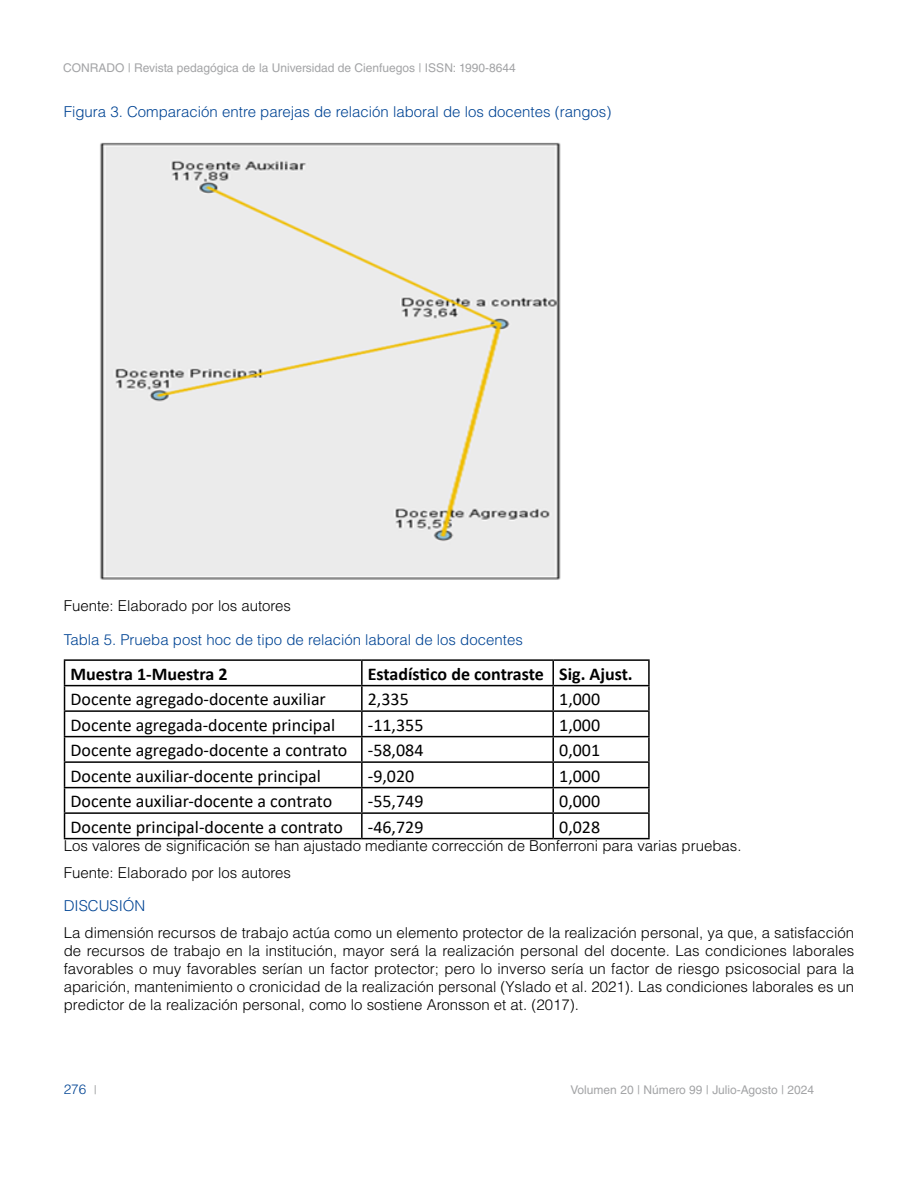
<style>
.page{position:relative;width:918px;height:1188px;background:#fff}
.page>*{position:absolute;margin:0;border:0;box-sizing:border-box;transform-origin:0 0}
.t1{font:18px "Calibri";color:#000}
.t2{font:700 18px "Calibri";color:#000}
.t3{font:300 15px/18px "Helvetica LT Std";color:#000}
.t4{font:300 15px "Helvetica LT Std";color:#004494}
.t5{font:300 13.5px "Helvetica LT Std";color:#004494}
.t6{font:12px "Helvetica LT Std";color:#a3a4a6}
.s1{font-weight:400;font-size:12px;color:#a3a4a6}
</style>
<div class="page">
<img style="left:100px;top:142px;width:461px;height:438px">
<hr style="left:64px;top:659px;width:298px;height:2px;background:#000">
<hr style="left:362px;top:659px;width:191px;height:2px;background:#000">
<hr style="left:361px;top:661px;width:2px;height:24px;background:#000">
<hr style="left:553px;top:659px;width:97px;height:2px;background:#000">
<hr style="left:552px;top:661px;width:2px;height:24px;background:#000">
<hr style="left:648px;top:661px;width:2px;height:24px;background:#000">
<hr style="left:64px;top:685px;width:298px;height:1px;background:#000">
<hr style="left:362px;top:685px;width:191px;height:1px;background:#000">
<hr style="left:361px;top:686px;width:2px;height:24px;background:#000">
<hr style="left:553px;top:685px;width:97px;height:1px;background:#000">
<hr style="left:552px;top:686px;width:2px;height:24px;background:#000">
<hr style="left:648px;top:686px;width:2px;height:24px;background:#000">
<hr style="left:64px;top:710px;width:298px;height:2px;background:#000">
<hr style="left:362px;top:710px;width:191px;height:2px;background:#000">
<hr style="left:361px;top:712px;width:2px;height:24px;background:#000">
<hr style="left:553px;top:710px;width:97px;height:2px;background:#000">
<hr style="left:552px;top:712px;width:2px;height:24px;background:#000">
<hr style="left:648px;top:712px;width:2px;height:24px;background:#000">
<hr style="left:64px;top:736px;width:298px;height:1px;background:#000">
<hr style="left:362px;top:736px;width:191px;height:1px;background:#000">
<hr style="left:361px;top:737px;width:2px;height:24px;background:#000">
<hr style="left:553px;top:736px;width:97px;height:1px;background:#000">
<hr style="left:552px;top:737px;width:2px;height:24px;background:#000">
<hr style="left:648px;top:737px;width:2px;height:24px;background:#000">
<hr style="left:64px;top:761px;width:298px;height:2px;background:#000">
<hr style="left:362px;top:761px;width:191px;height:2px;background:#000">
<hr style="left:361px;top:763px;width:2px;height:24px;background:#000">
<hr style="left:553px;top:761px;width:97px;height:2px;background:#000">
<hr style="left:552px;top:763px;width:2px;height:24px;background:#000">
<hr style="left:648px;top:763px;width:2px;height:24px;background:#000">
<hr style="left:64px;top:787px;width:298px;height:1px;background:#000">
<hr style="left:362px;top:787px;width:191px;height:1px;background:#000">
<hr style="left:361px;top:788px;width:2px;height:24px;background:#000">
<hr style="left:553px;top:787px;width:97px;height:1px;background:#000">
<hr style="left:552px;top:788px;width:2px;height:24px;background:#000">
<hr style="left:648px;top:788px;width:2px;height:24px;background:#000">
<hr style="left:64px;top:812px;width:298px;height:2px;background:#000">
<svg style="left:64px;top:661px;width:1px;height:177px"></svg>
<hr style="left:362px;top:812px;width:191px;height:2px;background:#000">
<hr style="left:361px;top:814px;width:2px;height:24px;background:#000">
<hr style="left:553px;top:812px;width:97px;height:2px;background:#000">
<hr style="left:552px;top:814px;width:2px;height:24px;background:#000">
<hr style="left:648px;top:814px;width:2px;height:24px;background:#000">
<hr style="left:64px;top:838px;width:298px;height:1px;background:#000">
<hr style="left:362px;top:838px;width:191px;height:1px;background:#000">
<hr style="left:553px;top:838px;width:97px;height:1px;background:#000">
<p class="t6" style="left:63px;top:61px;width:454px">CONRADO | Revista pedagógica de la Universidad de Cienfuegos | ISSN: 1990-8644</p>
<p class="t4" style="left:64px;top:102px;width:549px">Figura 3. Comparación entre parejas de relación laboral de los docentes (rangos)</p>
<p class="t3" style="left:64px;top:597px;width:229px">Fuente: Elaborado por los autores</p>
<p class="t4" style="left:64px;top:630px;width:461px">Tabla 5. Prueba post hoc de tipo de relación laboral de los docentes</p>
<p class="t2" style="left:71px;top:661px;width:159px">Muestra 1-Muestra 2</p>
<p class="t2" style="left:368px;top:661px;width:266px">Estadístico de contraste Sig. Ajust.</p>
<p class="t1" style="left:71px;top:687px;width:257px">Docente agregado-docente auxiliar</p>
<p class="t1" style="left:368px;top:687px;width:43px">2,335</p>
<p class="t1" style="left:559px;top:687px;width:43px">1,000</p>
<p class="t1" style="left:71px;top:712px;width:266px">Docente agregada-docente principal</p>
<p class="t1" style="left:368px;top:712px;width:57px">-11,355</p>
<p class="t1" style="left:559px;top:712px;width:43px">1,000</p>
<p class="t1" style="left:71px;top:738px;width:354px">Docente agregado-docente a contrato -58,084</p>
<p class="t1" style="left:559px;top:738px;width:43px">0,001</p>
<p class="t1" style="left:71px;top:763px;width:252px">Docente auxiliar-docente principal</p>
<p class="t1" style="left:368px;top:763px;width:48px">-9,020</p>
<p class="t1" style="left:559px;top:763px;width:43px">1,000</p>
<p class="t1" style="left:71px;top:789px;width:263px">Docente auxiliar-docente a contrato</p>
<p class="t1" style="left:368px;top:789px;width:57px">-55,749</p>
<p class="t1" style="left:559px;top:789px;width:43px">0,000</p>
<p class="t1" style="left:71px;top:814px;width:274px">Docente principal-docente a contrato</p>
<p class="t1" style="left:368px;top:814px;width:57px">-46,729</p>
<p class="t1" style="left:559px;top:814px;width:43px">0,028</p>
<p class="t3" style="left:64px;top:833px;width:679px;line-height:26.5px">Los valores de significación se han ajustado mediante corrección de Bonferroni para varias pruebas.<br>Fuente: Elaborado por los autores</p>
<p class="t4" style="left:64px;top:897px;width:83px">DISCUSIÓN</p>
<p class="t3" style="left:64px;top:923px;width:792px;text-align:justify">La dimensión recursos de trabajo actúa como un elemento protector de la realización personal, ya que, a satisfacción de recursos de trabajo en la institución, mayor será la realización personal del docente. Las condiciones laborales favorables o muy favorables serían un factor protector; pero lo inverso sería un factor de riesgo psicosocial para la aparición, mantenimiento o cronicidad de la realización personal (Yslado et al. 2021). Las condiciones laborales es un predictor de la realización personal, como lo sostiene Aronsson et at. (2017).</p>
<p class="t5" style="left:64px;top:1081px;width:35px">276 <span class="s1">|</span></p>
<p class="t6" style="left:571px;top:1083px;width:245px">Volumen 20 | Número 99 | Julio-Agosto | 2024</p>
</div>
